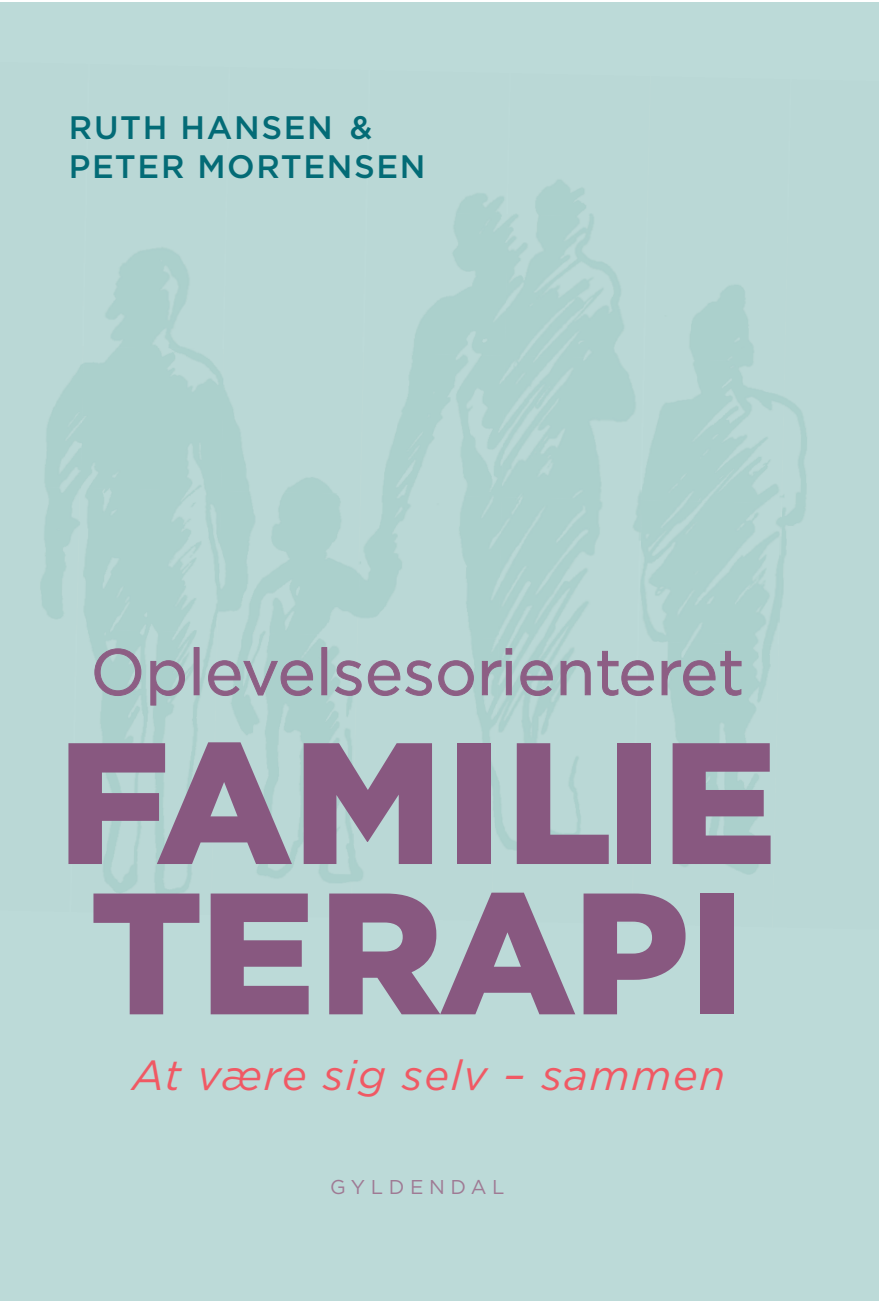
<style>
.page{position:relative;width:879px;height:1301px;background:#fff}
.page>*{position:absolute;margin:0;border:0;box-sizing:border-box;transform-origin:0 0}
.t1{font:900 172.6px/150.2px "Gotham";color:#885880}
.t2{font:64.4px "Gotham";color:#8d5e84}
.t3{font:italic 42px "Gotham";letter-spacing:.04em;color:#f05964}
.t4{font:500 32.4px/39px "Gotham";letter-spacing:.05em;color:#036b76}
.t5{font:20px "Gotham";letter-spacing:.28em;color:#9f7a94}
</style>
<div class="page">
<div style="left:0;top:3px;width:879px;height:1297px;background:linear-gradient(to right,#b8d7d5,#b8d7d5)"></div>
<img style="left:221px;top:373px;width:111px;height:118px">
<img style="left:779px;top:503px;width:28px;height:120px">
<img style="left:87px;top:629px;width:128px;height:141px">
<img style="left:231px;top:632px;width:122px;height:141px">
<img style="left:361px;top:635px;width:138px;height:141px">
<img style="left:495px;top:638px;width:113px;height:141px">
<div style="left:352px;top:776px;width:144px;height:107px;background:#bad8d6"></div>
<img style="left:492px;top:779px;width:89px;height:104px">
<svg style="left:94px;top:648px;width:47px;height:48px;background:#aac4c5"></svg>
<svg style="left:150px;top:660px;width:35px;height:45px;background:#aac0c3"></svg>
<div style="left:194px;top:647px;width:5px;height:48px;border:1px solid #8d5e84"></div>
<svg style="left:208px;top:660px;width:105px;height:36px;background:#abc1c4"></svg>
<div style="left:321px;top:647px;width:6px;height:48px;border:1px solid #8d5e84"></div>
<svg style="left:335px;top:660px;width:26px;height:36px"></svg>
<svg style="left:368px;top:660px;width:64px;height:36px;background:#b2c3c8"></svg>
<svg style="left:438px;top:660px;width:36px;height:36px"></svg>
<svg style="left:482px;top:660px;width:19px;height:35px"></svg>
<svg style="left:506px;top:648px;width:6px;height:6px"></svg>
<div style="left:506px;top:661px;width:5px;height:34px;border:1px solid #8d5e84"></div>
<svg style="left:520px;top:660px;width:33px;height:36px"></svg>
<svg style="left:560px;top:660px;width:30px;height:35px"></svg>
<svg style="left:597px;top:651px;width:57px;height:45px;background:#b3c6ca"></svg>
<svg style="left:661px;top:651px;width:80px;height:45px;background:#a8c1c3"></svg>
<p class="t4" style="left:69px;top:107px;width:358px">RUTH HANSEN &amp;<br>PETER MORTENSEN</p>
<h2 class="t2" style="left:90px;top:636px;width:655px">Oplevelsesorienteret</h2>
<h1 class="t1" style="left:58px;top:723px;width:721px">FAMILIE<br>TERAPI</h1>
<p class="t3" style="left:132px;top:1051px;width:594px">At være sig selv – sammen</p>
<p class="t5" style="left:330px;top:1175px;width:176px">GYLDENDAL</p>
</div>
